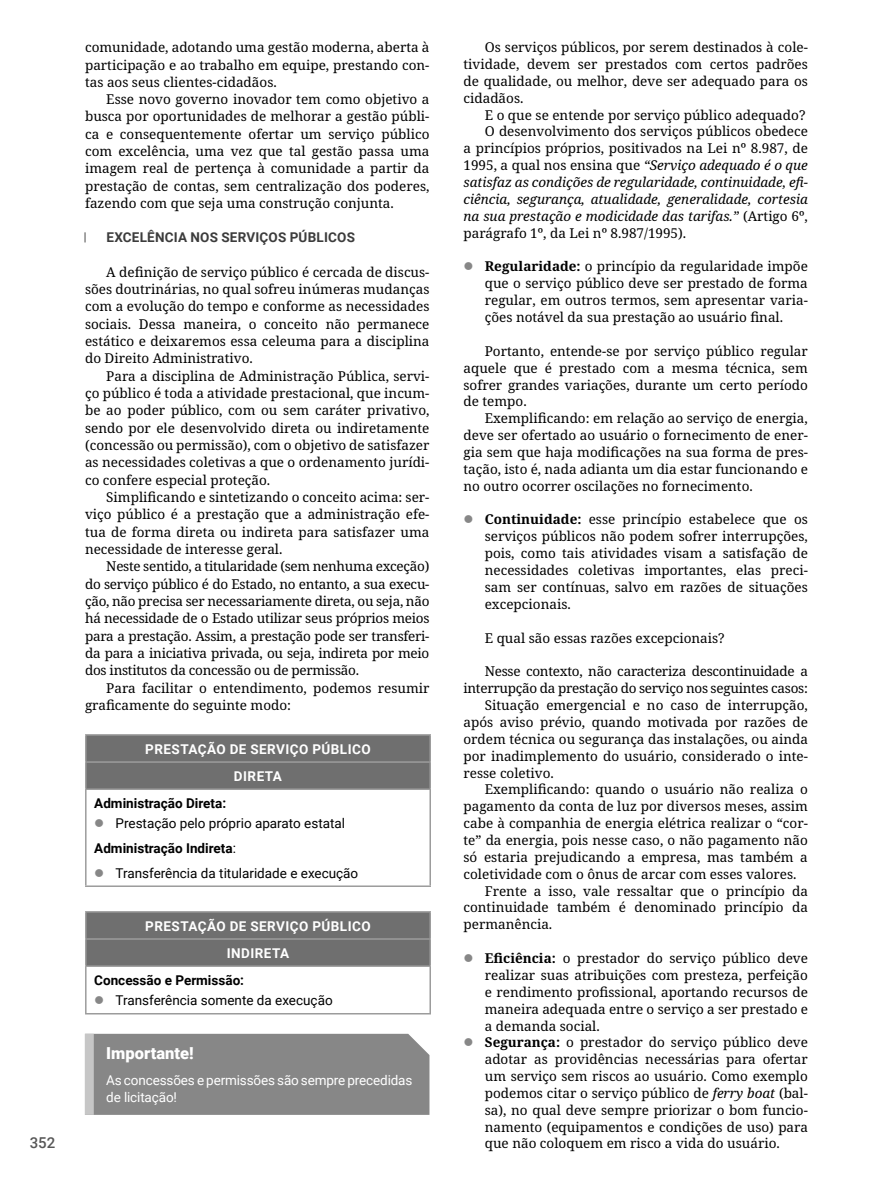
<style>
.page{position:relative;width:893px;height:1191px;background:#fff}
.page>*{position:absolute;margin:0;border:0;box-sizing:border-box;transform-origin:0 0}
.Título{font:900 16.5px "Roboto";color:#fff}
.t1{font:500 15px "Roboto";color:#575757}
.Parágrafos{font:13.5px/16.8px "Noto Serif";color:#000;text-align:justify}
.Parágrafos-2{font:italic 13.5px/16.8px "Noto Serif";color:#000;text-align:justify}
.t2{font:13.5px "Roboto";color:#000}
.Parágrafos-3{font:13.5px/16.8px "Noto Serif";letter-spacing:-.02em;color:#000;text-align:right}
.Cabeçalho{font:700 13.5px "Roboto";letter-spacing:.035em;color:#fff}
.Células{font:700 13.5px "Roboto";color:#000}
.Texto{font:13.5px/17.2px "Roboto";letter-spacing:-.01em;color:#fff}
.Tópico{font:700 13.5px "Roboto";letter-spacing:.015em;color:#3c3c3c}
.s1{font-weight:400}
.s2{font-style:normal}
.s3{font-weight:700}
.s4{font-style:italic}
</style>
<div class="page">
<svg style="left:84px;top:232px;width:2px;height:10px"></svg>
<div style="left:94px;top:1033px;width:335px;height:81px;background:#878787"></div>
<div style="left:85px;top:1033px;width:9px;height:81px;background:#c6c6c6"></div>
<div style="left:87px;top:735px;width:342px;height:53px;background:#6f6f6f"></div>
<hr style="left:85px;top:734px;width:346px;height:1px;background:#9c9c9c">
<hr style="left:85px;top:735px;width:2px;height:26px;background:#9c9c9c">
<hr style="left:429px;top:735px;width:2px;height:26px;background:#9c9c9c">
<hr style="left:85px;top:761px;width:346px;height:2px;background:#9c9c9c">
<hr style="left:85px;top:763px;width:2px;height:25px;background:#9c9c9c">
<hr style="left:429px;top:763px;width:2px;height:25px;background:#9c9c9c">
<hr style="left:85px;top:788px;width:346px;height:2px;background:#9c9c9c">
<hr style="left:85px;top:790px;width:2px;height:95px;background:#9c9c9c">
<hr style="left:429px;top:790px;width:2px;height:95px;background:#9c9c9c">
<hr style="left:85px;top:885px;width:346px;height:2px;background:#9c9c9c">
<div style="left:87px;top:912px;width:342px;height:53px;background:#6f6f6f"></div>
<hr style="left:85px;top:911px;width:346px;height:1px;background:#9c9c9c">
<hr style="left:85px;top:912px;width:2px;height:26px;background:#9c9c9c">
<hr style="left:429px;top:912px;width:2px;height:26px;background:#9c9c9c">
<hr style="left:85px;top:938px;width:346px;height:1px;background:#9c9c9c">
<hr style="left:85px;top:939px;width:2px;height:26px;background:#9c9c9c">
<hr style="left:429px;top:939px;width:2px;height:26px;background:#9c9c9c">
<hr style="left:85px;top:965px;width:346px;height:2px;background:#9c9c9c">
<hr style="left:85px;top:967px;width:2px;height:46px;background:#9c9c9c">
<hr style="left:429px;top:967px;width:2px;height:46px;background:#9c9c9c">
<hr style="left:85px;top:1013px;width:346px;height:1px;background:#9c9c9c">
<p class="t1" style="left:30px;top:1132px;width:27px">352</p>
<p class="Parágrafos" style="left:85px;top:39px;width:346px;line-height:17.2px">comunidade, adotando uma gestão moderna, aberta à participação e ao trabalho em equipe, prestando con&shy;tas aos seus clientes-cidadãos.</p>
<p class="Parágrafos" style="left:85px;top:91px;width:346px;line-height:17.2px;text-indent:21px">Esse novo governo inovador tem como objetivo a busca por oportunidades de melhorar a gestão públi&shy;ca e consequentemente ofertar um serviço público com excelência, uma vez que tal gestão passa uma imagem real de pertença à comunidade a partir da prestação de contas, sem centralização dos poderes, fazendo com que seja uma construção conjunta.</p>
<p class="Tópico" style="left:107px;top:228px;width:250px">EXCELÊNCIA NOS SERVIÇOS PÚBLICOS</p>
<p class="Parágrafos" style="left:85px;top:264px;width:346px;line-height:17.2px;text-indent:21px">A definição de serviço público é cercada de discus&shy;sões doutrinárias, no qual sofreu inúmeras mudanças com a evolução do tempo e conforme as necessidades sociais. Dessa maneira, o conceito não permanece estático e deixaremos essa celeuma para a disciplina do Direito Administrativo.</p>
<p class="Parágrafos" style="left:85px;top:368px;width:346px;line-height:17.2px;text-indent:21px">Para a disciplina de Administração Pública, servi&shy;ço público é toda a atividade prestacional, que incum&shy;be ao poder público, com ou sem caráter privativo, sendo por ele desenvolvido direta ou indiretamente (concessão ou permissão), com o objetivo de satisfazer as necessidades coletivas a que o ordenamento jurídi&shy;co confere especial proteção.</p>
<p class="Parágrafos" style="left:85px;top:489px;width:346px;line-height:17.2px;text-indent:21px">Simplificando e sintetizando o conceito acima: ser&shy;viço público é a prestação que a administração efe&shy;tua de forma direta ou indireta para satisfazer uma necessidade de interesse geral.</p>
<p class="Parágrafos" style="left:85px;top:558px;width:346px;line-height:17.2px;text-indent:21px">Neste sentido, a titularidade (sem nenhuma exceção) do serviço público é do Estado, no entanto, a sua execu&shy;ção, não precisa ser necessariamente direta, ou seja, não há necessidade de o Estado utilizar seus próprios meios para a prestação. Assim, a prestação pode ser transferi&shy;da para a iniciativa privada, ou seja, indireta por meio dos institutos da concessão ou de permissão.</p>
<p class="Parágrafos" style="left:85px;top:679px;width:346px;line-height:17.2px;text-indent:21px">Para facilitar o entendimento, podemos resumir graficamente do seguinte modo:</p>
<p class="Cabeçalho" style="left:145px;top:739px;width:227px">PRESTAÇÃO DE SERVIÇO PÚBLICO</p>
<p class="Cabeçalho" style="left:234px;top:766px;width:50px">DIRETA</p>
<p class="Células" style="left:94px;top:793px;width:133px">Administração Direta:</p>
<p class="t2" style="left:116px;top:814px;width:231px">Prestação pelo próprio aparato estatal</p>
<p class="Células" style="left:94px;top:838px;width:143px">Administração Indireta<span class="s1">:</span></p>
<p class="t2" style="left:116px;top:863px;width:244px">Transferência da titularidade e execução</p>
<p class="Cabeçalho" style="left:145px;top:916px;width:227px">PRESTAÇÃO DE SERVIÇO PÚBLICO</p>
<p class="Cabeçalho" style="left:227px;top:943px;width:64px">INDIRETA</p>
<p class="Células" style="left:94px;top:970px;width:151px">Concessão e Permissão:</p>
<p class="t2" style="left:116px;top:991px;width:219px">Transferência somente da execução</p>
<p class="Título" style="left:106px;top:1041px;width:89px">Importante!</p>
<p class="Texto" style="left:106px;top:1070px;width:308px">As concessões e permissões são sempre precedidas de licitação!</p>
<p class="Parágrafos" style="left:463px;top:39px;width:346px;text-indent:21px">Os serviços públicos, por serem destinados à cole&shy;tividade, devem ser prestados com certos padrões de qualidade, ou melhor, deve ser adequado para os cidadãos.</p>
<p class="Parágrafos" style="left:485px;top:107px;width:322px">E o que se entende por serviço público adequado?</p>
<p class="Parágrafos-2" style="left:463px;top:124px;width:346px;text-indent:21px"><span class="s2">O desenvolvimento dos serviços públicos obedece a princípios próprios, positivados na Lei nº 8.987, de 1995, a qual nos ensina que</span> “Serviço adequado é o que satisfaz as condições de regularidade, continuidade, efi&shy;ciência, segurança, atualidade, generalidade, cortesia na sua prestação e modicidade das tarifas.” <span class="s2">(Artigo 6º, parágrafo 1º, da Lei nº 8.987/1995).</span></p>
<p class="Parágrafos" style="left:485px;top:258px;width:325px"><span class="s3">Regularidade:</span> o princípio da regularidade impõe que o serviço público deve ser prestado de forma regular, em outros termos, sem apresentar varia&shy;ções notável da sua prestação ao usuário final.</p>
<p class="Parágrafos" style="left:463px;top:343px;width:346px;text-indent:21px">Portanto, entende-se por serviço público regular aquele que é prestado com a mesma técnica, sem sofrer grandes variações, durante um certo período de tempo.</p>
<p class="Parágrafos" style="left:463px;top:410px;width:346px;text-indent:21px">Exemplificando: em relação ao serviço de energia, deve ser ofertado ao usuário o fornecimento de ener&shy;gia sem que haja modificações na sua forma de pres&shy;tação, isto é, nada adianta um dia estar funcionando e no outro ocorrer oscilações no fornecimento.</p>
<p class="Parágrafos" style="left:485px;top:511px;width:325px"><span class="s3">Continuidade:</span> esse princípio estabelece que os serviços públicos não podem sofrer interrupções, pois, como tais atividades visam a satisfação de necessidades coletivas importantes, elas preci&shy;sam ser contínuas, salvo em razões de situações excepcionais.</p>
<p class="Parágrafos" style="left:485px;top:630px;width:241px">E qual são essas razões excepcionais?</p>
<p class="Parágrafos-3" style="left:463px;top:663px;width:346px">Nesse contexto, não caracteriza descontinuidade a interrupção da prestação do serviço nos seguintes casos:</p>
<p class="Parágrafos" style="left:463px;top:697px;width:346px;text-indent:21px">Situação emergencial e no caso de interrupção, após aviso prévio, quando motivada por razões de ordem técnica ou segurança das instalações, ou ainda por inadimplemento do usuário, considerado o inte&shy;resse coletivo.</p>
<p class="Parágrafos" style="left:463px;top:781px;width:346px;text-indent:21px">Exemplificando: quando o usuário não realiza o pagamento da conta de luz por diversos meses, assim cabe à companhia de energia elétrica realizar o “cor&shy;te” da energia, pois nesse caso, o não pagamento não só estaria prejudicando a empresa, mas também a coletividade com o ônus de arcar com esses valores.</p>
<p class="Parágrafos" style="left:463px;top:882px;width:346px;text-indent:21px">Frente a isso, vale ressaltar que o princípio da continuidade também é denominado princípio da permanência.</p>
<p class="Parágrafos" style="left:485px;top:950px;width:325px"><span class="s3">Eficiência:</span> o prestador do serviço público deve realizar suas atribuições com presteza, perfeição e rendimento profissional, aportando recursos de maneira adequada entre o serviço a ser prestado e a demanda social.</p>
<p class="Parágrafos" style="left:485px;top:1034px;width:325px"><span class="s3">Segurança:</span> o prestador do serviço público deve adotar as providências necessárias para ofertar um serviço sem riscos ao usuário. Como exemplo podemos citar o serviço público de <span class="s4">ferry boat</span> (bal&shy;sa), no qual deve sempre priorizar o bom funcio&shy;namento (equipamentos e condições de uso) para que não coloquem em risco a vida do usuário.</p>
</div>
